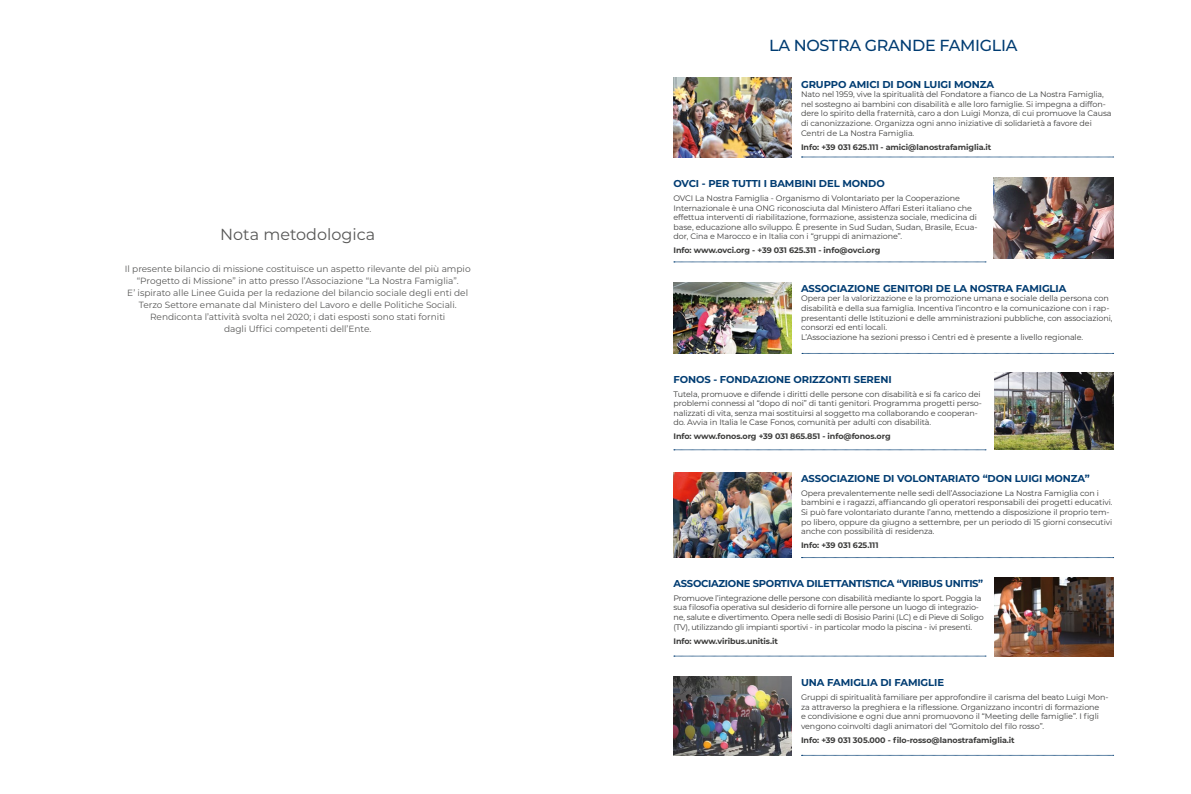
<style>
.page{position:relative;width:1191px;height:794px;background:#fff}
.page>*{position:absolute;margin:0;border:0;box-sizing:border-box;transform-origin:0 0}
.t1{font:500 16px "Montserrat";letter-spacing:-.02em;color:#003c72}
.t2{font:16px "Montserrat";color:#575756}
.t3{font:700 10px "Montserrat";letter-spacing:-.01em;color:#003c72}
.t4{font:700 10px "Montserrat";letter-spacing:-.03em;color:#003c72}
.t5{font:9px/12px "Montserrat";color:#575756;text-align:center}
.t6{font:8px/9.6px "Montserrat";letter-spacing:-.01em;color:#3c3c3b}
.t7{font:700 8px "Montserrat";letter-spacing:-.01em;color:#3c3c3b}
</style>
<div class="page">
<svg style="left:674px;top:262px;width:312px;height:1px"></svg>
<img style="left:673px;top:472px;width:119px;height:85px">
<svg style="left:801px;top:557px;width:312px;height:1px"></svg>
<img style="left:994px;top:577px;width:119px;height:79px">
<svg style="left:674px;top:656px;width:312px;height:1px"></svg>
<img style="left:673px;top:676px;width:118px;height:79px">
<svg style="left:801px;top:755px;width:312px;height:1px"></svg>
<svg style="left:674px;top:449px;width:312px;height:1px"></svg>
<img style="left:994px;top:373px;width:119px;height:76px">
<img style="left:673px;top:282px;width:118px;height:71px">
<svg style="left:802px;top:353px;width:311px;height:1px"></svg>
<img style="left:994px;top:177px;width:119px;height:82px">
<img style="left:673px;top:78px;width:119px;height:79px">
<svg style="left:801px;top:157px;width:312px;height:1px"></svg>
<h1 class="t2" style="left:220px;top:223px;width:157px">Nota metodologica</h1>
<p class="t5" style="left:125px;top:263px;width:347px">Il presente bilancio di missione costituisce un aspetto rilevante del più ampio “Progetto di Missione” in atto presso l’Associazione “La Nostra Famiglia”.<br>E’ ispirato alle Linee Guida per la redazione del bilancio sociale degli enti del Terzo Settore emanate dal Ministero del Lavoro e delle Politiche Sociali.<br>Rendiconta l’attività svolta nel 2020; i dati esposti sono stati forniti<br>dagli Uffici competenti dell’Ente.</p>
<h1 class="t1" style="left:769px;top:34px;width:250px">LA NOSTRA GRANDE FAMIGLIA</h1>
<p class="t3" style="left:801px;top:77px;width:195px">GRUPPO AMICI DI DON LUIGI MONZA</p>
<p class="t6" style="left:801px;top:89px;width:312px">Nato nel 1959, vive la spiritualità del Fondatore a fianco de La Nostra Famiglia, nel sostegno ai bambini con disabilità e alle loro famiglie. Si impegna a diffon&shy;dere lo spirito della fraternità, caro a don Luigi Monza, di cui promuove la Causa di canonizzazione. Organizza ogni anno iniziative di solidarietà a favore dei Centri de La Nostra Famiglia.</p>
<p class="t7" style="left:801px;top:141px;width:192px">Info: +39 031 625.111 - amici@lanostrafamiglia.it</p>
<p class="t3" style="left:673px;top:176px;width:213px">OVCI - PER TUTTI I BAMBINI DEL MONDO</p>
<p class="t6" style="left:673px;top:193px;width:305px">OVCI La Nostra Famiglia - Organismo di Volontariato per la Cooperazione Internazionale è una ONG riconosciuta dal Ministero Affari Esteri italiano che effettua interventi di riabilitazione, formazione, assistenza sociale, medicina di base, educazione allo sviluppo. È presente in Sud Sudan, Sudan, Brasile, Ecua&shy;dor, Cina e Marocco e in Italia con i “gruppi di animazione”.</p>
<p class="t7" style="left:673px;top:245px;width:208px">Info: www.ovci.org - +39 031 625.311 - info@ovci.org</p>
<p class="t3" style="left:801px;top:281px;width:267px">ASSOCIAZIONE GENITORI DE LA NOSTRA FAMIGLIA</p>
<p class="t6" style="left:801px;top:293px;width:313px">Opera per la valorizzazione e la promozione umana e sociale della persona con disabilità e della sua famiglia. Incentiva l’incontro e la comunicazione con i rap&shy;presentanti delle Istituzioni e delle amministrazioni pubbliche, con associazioni, consorzi ed enti locali.<br>L’Associazione ha sezioni presso i Centri ed è presente a livello regionale.</p>
<p class="t3" style="left:673px;top:372px;width:220px">FONOS - FONDAZIONE ORIZZONTI SERENI</p>
<p class="t6" style="left:673px;top:389px;width:310px">Tutela, promuove e difende i diritti delle persone con disabilità e si fa carico dei problemi connessi al “dopo di noi” di tanti genitori. Programma progetti perso&shy;nalizzati di vita, senza mai sostituirsi al soggetto ma collaborando e cooperan&shy;do. Avvia in Italia le Case Fonos, comunità per adulti con disabilità.</p>
<p class="t7" style="left:673px;top:431px;width:219px">Info: www.fonos.org +39 031 865.851 - info@fonos.org</p>
<p class="t3" style="left:801px;top:471px;width:290px">ASSOCIAZIONE DI VOLONTARIATO “DON LUIGI MONZA”</p>
<p class="t6" style="left:801px;top:488px;width:313px">Opera prevalentemente nelle sedi dell’Associazione La Nostra Famiglia con i bambini e i ragazzi, affiancando gli operatori responsabili dei progetti educativi.<br>Si può fare volontariato durante l’anno, mettendo a disposizione il proprio tem&shy;po libero, oppure da giugno a settembre, per un periodo di 15 giorni consecutivi anche con possibilità di residenza.</p>
<p class="t7" style="left:801px;top:539px;width:79px">Info: +39 031 625.111</p>
<p class="t4" style="left:673px;top:576px;width:311px">ASSOCIAZIONE SPORTIVA DILETTANTISTICA “VIRIBUS UNITIS”</p>
<p class="t6" style="left:673px;top:593px;width:312px">Promuove l’integrazione delle persone con disabilità mediante lo sport. Poggia la sua filosofia operativa sul desiderio di fornire alle persone un luogo di integrazio&shy;ne, salute e divertimento. Opera nelle sedi di Bosisio Parini (LC) e di Pieve di Soligo (TV), utilizzando gli impianti sportivi - in particolar modo la piscina - ivi presenti.</p>
<p class="t7" style="left:673px;top:635px;width:106px">Info: www.viribus.unitis.it</p>
<p class="t3" style="left:801px;top:675px;width:144px">UNA FAMIGLIA DI FAMIGLIE</p>
<p class="t6" style="left:801px;top:692px;width:309px">Gruppi di spiritualità familiare per approfondire il carisma del beato Luigi Mon&shy;za attraverso la preghiera e la riflessione. Organizzano incontri di formazione<br>e condivisione e ogni due anni promuovono il “Meeting delle famiglie”. I figli vengono coinvolti dagli animatori del “Gomitolo del filo rosso”.</p>
<p class="t7" style="left:801px;top:734px;width:215px">Info: +39 031 305.000 - filo-rosso@lanostrafamiglia.it</p>
</div>
